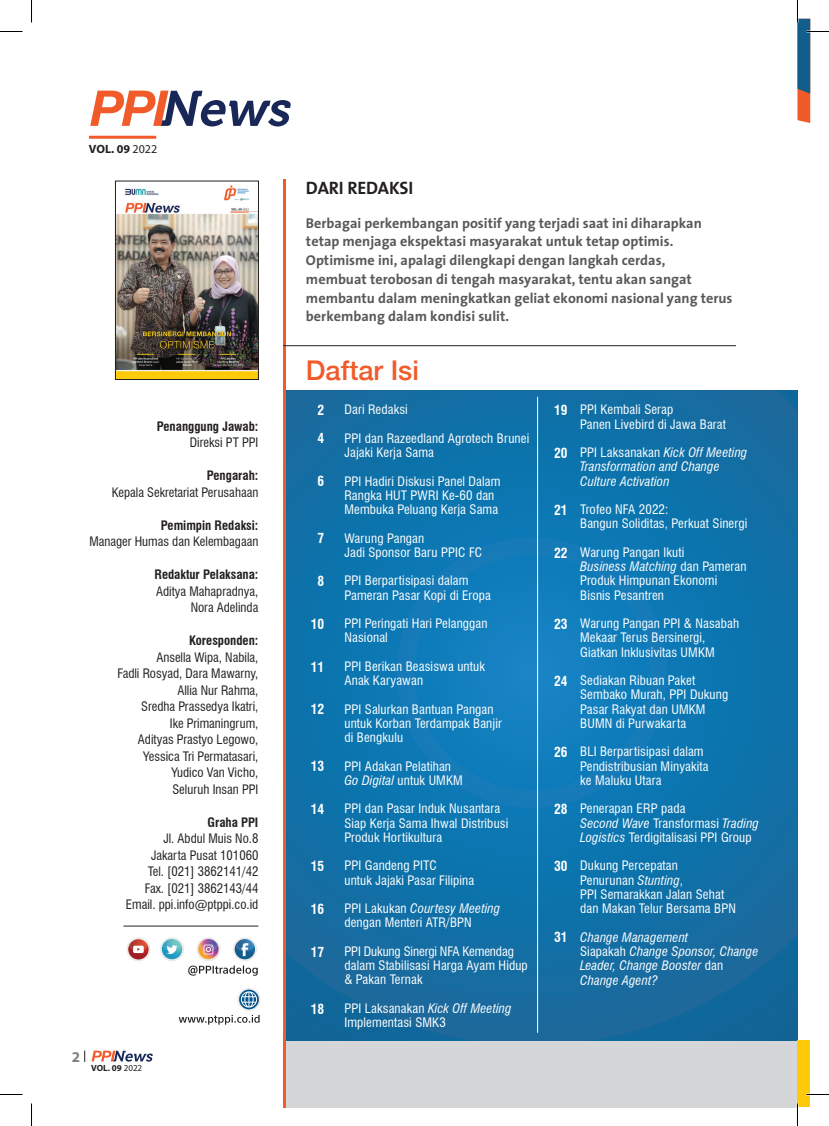
<style>
.page{position:relative;width:829px;height:1126px;background:#fff}
.page>*{position:absolute;margin:0;border:0;box-sizing:border-box;transform-origin:0 0}
.t1{font:500 27.15px "Helvetica Neue";color:#f15b2a}
.t2{font:700 18px "The Sans";letter-spacing:-.01em;color:#231f20}
.t3{font:700 15px "Myriad Pro";color:#808285}
.t4{font:700 14.25px/18.8px "The Sans";color:#57585a}
.t5{font:700 condensed 13.5px/28.5px "Swiss 721 BT";letter-spacing:-.01em;color:#fff}
.t6{font:condensed 12.75px/14.2px "Swiss 721 BT";letter-spacing:.01em;color:#fff}
.t7{font:condensed 12.75px/16.5px "Swiss 721 BT";color:#231f20;text-align:right}
.t8{font:italic condensed 12.75px/14.2px "Swiss 721 BT";letter-spacing:.01em;color:#fff}
.t9{font:700 condensed 12.75px "Swiss 721 BT";color:#231f20}
.t10{font:700 12px "Myriad Pro";color:#231f20}
.t11{font:700 9px "Myriad Pro";color:#231f20}
.s1{font-weight:400}
.s2{font-style:italic}
.s3{font-style:normal}
</style>
<div class="page">
<div style="left:286px;top:391px;width:511px;height:716px;background:#d5d6d8"></div>
<svg style="left:286px;top:391px;width:511px;height:649px;background:#1072ab"></svg>
<hr style="left:537px;top:397px;width:1px;height:636px;background:#fff">
<div style="left:797px;top:1040px;width:13px;height:67px;background:#feca0a"></div>
<div style="left:262px;top:179px;width:24px;height:928px;background:#f15b2a"></div>
<div style="left:19px;top:140px;width:264px;height:967px;background:#fff"></div>
<img style="left:117px;top:185px;width:139px;height:193px">
<div style="left:115px;top:181px;width:143px;height:199px;border:1px solid #231f20"></div>
<hr style="left:89px;top:136px;width:67px;height:3px;background:#f15b2a">
<hr style="left:283px;top:345px;width:452px;height:1px;background:#231f20">
<svg style="left:90px;top:91px;width:201px;height:35px"></svg>
<hr style="left:123px;top:926px;width:135px;height:1px;background:#231f20">
<svg style="left:233px;top:937px;width:24px;height:24px"></svg>
<svg style="left:235px;top:939px;width:20px;height:20px"></svg>
<svg style="left:160px;top:937px;width:24px;height:24px"></svg>
<svg style="left:162px;top:939px;width:20px;height:20px"></svg>
<div style="left:196px;top:937px;width:24px;height:24px;background:#ebebea;border-radius:50%"></div>
<svg style="left:197px;top:938px;width:22px;height:22px"></svg>
<svg style="left:199px;top:939px;width:19px;height:16px"></svg>
<svg style="left:126px;top:937px;width:24px;height:24px"></svg>
<svg style="left:127px;top:938px;width:22px;height:22px"></svg>
<svg style="left:128px;top:939px;width:20px;height:20px"></svg>
<svg style="left:237px;top:988px;width:23px;height:23px"></svg>
<svg style="left:239px;top:990px;width:20px;height:19px"></svg>
<svg style="left:241px;top:991px;width:16px;height:17px"></svg>
<svg style="left:188px;top:966px;width:70px;height:10px"></svg>
<svg style="left:179px;top:1015px;width:80px;height:10px"></svg>
<svg style="left:91px;top:1051px;width:62px;height:11px"></svg>
<hr style="left:796px;top:1103px;width:2px;height:23px;background:#fff">
<svg style="left:0;top:31px;width:22px;height:1px"></svg>
<svg style="left:0;top:1094px;width:22px;height:1px"></svg>
<svg style="left:806px;top:1094px;width:22px;height:1px"></svg>
<svg style="left:31px;top:0;width:1px;height:22px"></svg>
<svg style="left:31px;top:1103px;width:1px;height:23px"></svg>
<svg style="left:797px;top:0;width:31px;height:123px"></svg>
<svg style="left:797px;top:1103px;width:1px;height:23px"></svg>
<p class="t10" style="left:89px;top:141px;width:70px">VOL. 09 <span class="s1">2022</span></p>
<p class="t9" style="left:157px;top:419px;width:103px">Penanggung Jawab:</p>
<p class="t7" style="left:190px;top:434px;width:70px">Direksi PT PPI</p>
<p class="t9" style="left:207px;top:468px;width:53px">Pengarah:</p>
<p class="t7" style="left:112px;top:484px;width:148px">Kepala Sekretariat Perusahaan</p>
<p class="t9" style="left:161px;top:518px;width:99px">Pemimpin Redaksi:</p>
<p class="t7" style="left:89px;top:533px;width:170px">Manager Humas dan Kelembagaan</p>
<p class="t9" style="left:154px;top:567px;width:105px">Redaktur Pelaksana:</p>
<p class="t7" style="left:156px;top:583px;width:104px">Aditya Mahapradnya,<br>Nora Adelinda</p>
<p class="t9" style="left:189px;top:633px;width:71px">Koresponden:</p>
<p class="t7" style="left:117px;top:649px;width:142px">Ansella Wipa, Nabila,<br>Fadli Rosyad, Dara Mawarny,<br>Allia Nur Rahma,<br>Sredha Prassedya Ikatri,<br>Ike Primaningrum,<br>Adityas Prastyo Legowo,<br>Yessica Tri Permatasari,<br>Yudico Van Vicho,<br>Seluruh Insan PPI</p>
<p class="t9" style="left:207px;top:815px;width:52px">Graha PPI</p>
<p class="t7" style="left:126px;top:830px;width:134px">Jl. Abdul Muis No.8<br>Jakarta Pusat 101060<br>Tel. [021] 3862141/42<br>Fax. [021] 3862143/44<br>Email. ppi.info@ptppi.co.id</p>
<p class="t3" style="left:72px;top:1047px;width:10px">2</p>
<p class="t11" style="left:91px;top:1062px;width:53px">VOL. 09 <span class="s1">2022</span></p>
<h2 class="t2" style="left:306px;top:172px;width:109px">DARI REDAKSI</h2>
<p class="t4" style="left:306px;top:213px;width:428px">Berbagai perkembangan positif yang terjadi saat ini diharapkan tetap menjaga ekspektasi masyarakat untuk tetap optimis.<br>Optimisme ini, apalagi dilengkapi dengan langkah cerdas,<br>membuat terobosan di tengah masyarakat, tentu akan sangat membantu dalam meningkatkan geliat ekonomi nasional yang terus berkembang dalam kondisi sulit.</p>
<h1 class="t1" style="left:306px;top:349px;width:114px">Daftar Isi</h1>
<p class="t6" style="left:344px;top:403px;width:65px">Dari Redaksi</p>
<p class="t6" style="left:344px;top:431px;width:186px">PPI dan Razeedland Agrotech Brunei<br>Jajaki Kerja Sama</p>
<p class="t6" style="left:344px;top:474px;width:157px">PPI Hadiri Diskusi Panel Dalam<br>Rangka HUT PWRI Ke-60 dan<br>Membuka Peluang Kerja Sama</p>
<p class="t6" style="left:344px;top:531px;width:139px">Warung Pangan<br>Jadi Sponsor Baru PPIC FC</p>
<p class="t6" style="left:344px;top:574px;width:148px">PPI Berpartisipasi dalam<br>Pameran Pasar Kopi di Eropa</p>
<p class="t6" style="left:344px;top:616px;width:145px">PPI Peringati Hari Pelanggan<br>Nasional</p>
<p class="t6" style="left:344px;top:659px;width:142px">PPI Berikan Beasiswa untuk<br>Anak Karyawan</p>
<p class="t6" style="left:344px;top:702px;width:159px">PPI Salurkan Bantuan Pangan untuk Korban Terdampak Banjir di Bengkulu</p>
<p class="t6" style="left:344px;top:759px;width:120px">PPI Adakan Pelatihan<br><span class="s2">Go Digital</span> untuk UMKM</p>
<p class="t6" style="left:344px;top:802px;width:165px">PPI dan Pasar Induk Nusantara<br>Siap Kerja Sama Ihwal Distribusi<br>Produk Hortikultura</p>
<p class="t6" style="left:344px;top:859px;width:131px">PPI Gandeng PITC<br>untuk Jajaki Pasar Filipina</p>
<p class="t6" style="left:344px;top:901px;width:157px">PPI Lakukan <span class="s2">Courtesy Meeting </span>dengan Menteri ATR/BPN</p>
<p class="t6" style="left:344px;top:944px;width:185px">PPI Dukung Sinergi NFA Kemendag dalam Stabilisasi Harga Ayam Hidup &amp; Pakan Ternak</p>
<p class="t6" style="left:344px;top:1001px;width:169px">PPI Laksanakan <span class="s2">Kick Off Meeting<br></span>Implementasi SMK3</p>
<p class="t5" style="left:317px;top:396px;width:8px">2<br>4</p>
<p class="t5" style="left:317px;top:467px;width:8px">6</p>
<p class="t5" style="left:317px;top:524px;width:8px">7</p>
<p class="t5" style="left:317px;top:567px;width:8px">8</p>
<p class="t5" style="left:311px;top:610px;width:15px">10</p>
<p class="t5" style="left:311px;top:652px;width:15px">11</p>
<p class="t5" style="left:311px;top:695px;width:15px">12</p>
<p class="t5" style="left:311px;top:752px;width:15px">13</p>
<p class="t5" style="left:311px;top:795px;width:15px">14</p>
<p class="t5" style="left:311px;top:852px;width:15px">15</p>
<p class="t5" style="left:311px;top:895px;width:15px">16</p>
<p class="t5" style="left:311px;top:937px;width:15px">17</p>
<p class="t5" style="left:311px;top:994px;width:15px">18</p>
<p class="t5" style="left:554px;top:396px;width:15px">19</p>
<p class="t5" style="left:554px;top:439px;width:15px">20</p>
<p class="t5" style="left:554px;top:496px;width:15px">21</p>
<p class="t5" style="left:554px;top:538px;width:15px">22</p>
<p class="t5" style="left:554px;top:610px;width:15px">23</p>
<p class="t5" style="left:554px;top:667px;width:15px">24</p>
<p class="t5" style="left:554px;top:738px;width:15px">26</p>
<p class="t5" style="left:554px;top:795px;width:15px">28</p>
<p class="t5" style="left:554px;top:852px;width:15px">30</p>
<p class="t5" style="left:554px;top:923px;width:15px">31</p>
<p class="t6" style="left:580px;top:403px;width:147px">PPI Kembali Serap<br>Panen Livebird di Jawa Barat</p>
<p class="t8" style="left:580px;top:445px;width:169px"><span class="s3">PPI Laksanakan</span> Kick Off Meeting<br>Transformation and Change<br>Culture Activation</p>
<p class="t6" style="left:580px;top:502px;width:168px">Trofeo NFA 2022:<br>Bangun Soliditas, Perkuat Sinergi</p>
<p class="t6" style="left:580px;top:545px;width:168px">Warung Pangan Ikuti<br><span class="s2">Business Matching</span> dan Pameran<br>Produk Himpunan Ekonomi<br>Bisnis Pesantren</p>
<p class="t6" style="left:580px;top:616px;width:160px">Warung Pangan PPI &amp; Nasabah<br>Mekaar Terus Bersinergi,<br>Giatkan Inklusivitas UMKM</p>
<p class="t6" style="left:580px;top:673px;width:149px">Sediakan Ribuan Paket<br>Sembako Murah, PPI Dukung<br>Pasar Rakyat dan UMKM<br>BUMN di Purwakarta</p>
<p class="t6" style="left:580px;top:745px;width:130px">BLI Berpartisipasi dalam<br>Pendistribusian Minyakita ke Maluku Utara</p>
<p class="t6" style="left:580px;top:802px;width:180px">Penerapan ERP pada<br><span class="s2">Second Wave</span> Transformasi <span class="s2">Trading<br>Logistics</span> Terdigitalisasi PPI Group</p>
<p class="t6" style="left:580px;top:859px;width:157px">Dukung Percepatan<br>Penurunan <span class="s2">Stunting</span>,<br>PPI Semarakkan Jalan Sehat dan Makan Telur Bersama BPN</p>
<p class="t8" style="left:580px;top:930px;width:180px">Change Management<br><span class="s3">Siapakah</span> Change Sponsor, Change<br>Leader, Change Booster <span class="s3">dan<br></span>Change Agent?</p>
</div>
